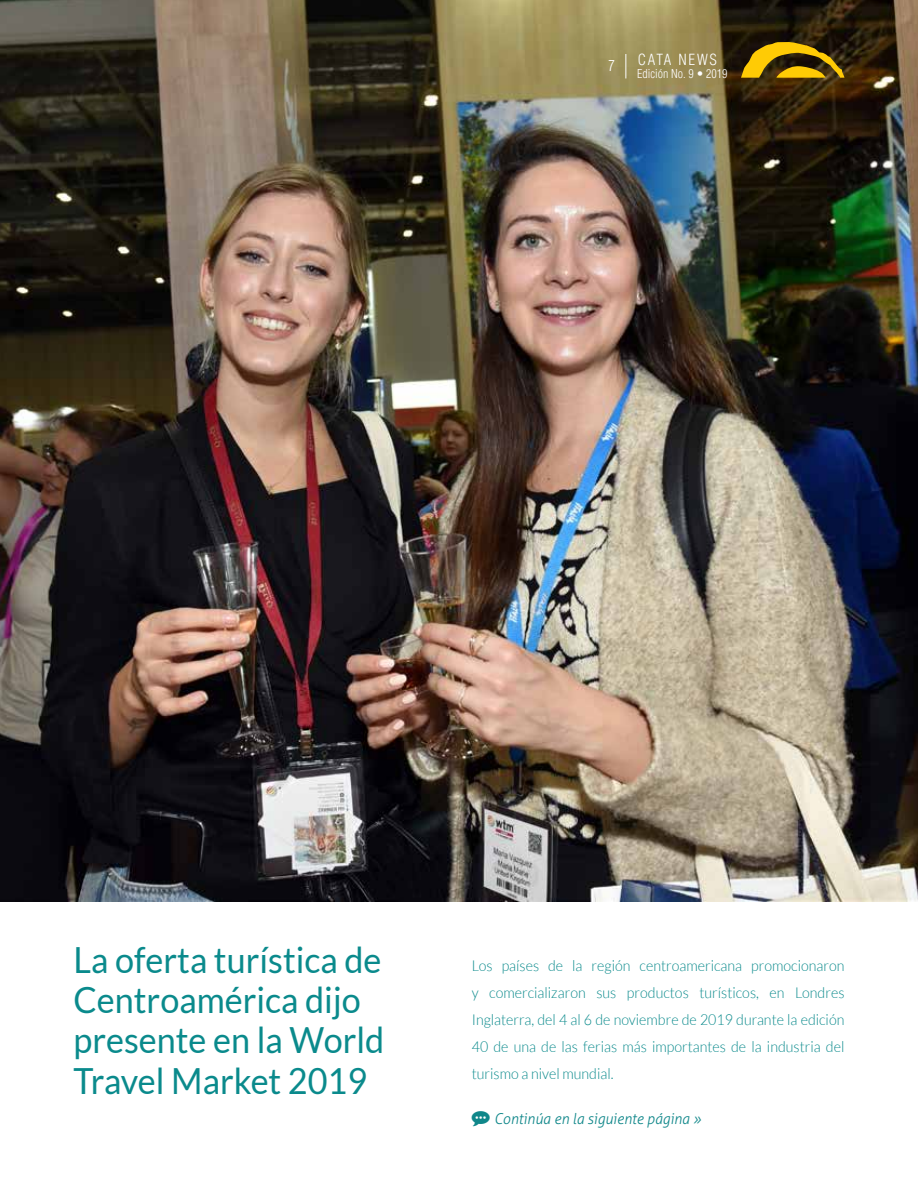
<style>
.page{position:relative;width:918px;height:1188px;background:#fff}
.page>*{position:absolute;margin:0;border:0;box-sizing:border-box;transform-origin:0 0}
.t1{font:36px/40.2px "Lato";color:#0a8a8c;scale:.95 1}
.t2{font:300 15px/27px "Lato";color:#0a8a8c;text-align:justify;scale:.95 1}
.t3{font:italic 300 15px "Aller";color:#10878a;scale:.95 1}
.t4{font:300 condensed 15px "Helvetica LT Std";letter-spacing:.12em;color:#fff}
.t5{font:300 condensed 12px "Helvetica LT Std";color:#fff}
</style>
<div class="page">
<img style="left:0;top:0;width:918px;height:901px">
<svg style="left:741px;top:41px;width:103px;height:37px;background:#866908"></svg>
<svg style="left:625px;top:54px;width:1px;height:24px"></svg>
<p class="t4" style="left:608px;top:56px;width:8px">7</p>
<p class="t4" style="left:638px;top:50px;width:81px">CATA NEWS</p>
<p class="t5" style="left:637px;top:66px;width:92px">Edición No. 9 • 2019</p>
<h1 class="t1" style="left:74px;top:940px;width:329px">La oferta turística de<br>Centroamérica dijo presente en la World<br>Travel Market 2019</h1>
<p class="t2" style="left:472px;top:952px;width:394px">Los países de la región centroamericana promocionaron y comercializaron sus productos turísticos, en Londres Inglaterra, del 4 al 6 de noviembre de 2019 durante la edición 40 de una de las ferias más importantes de la industria del turismo a nivel mundial.</p>
<p class="t3" style="left:494px;top:1110px;width:219px">Continúa en la siguiente página »</p>
</div>
